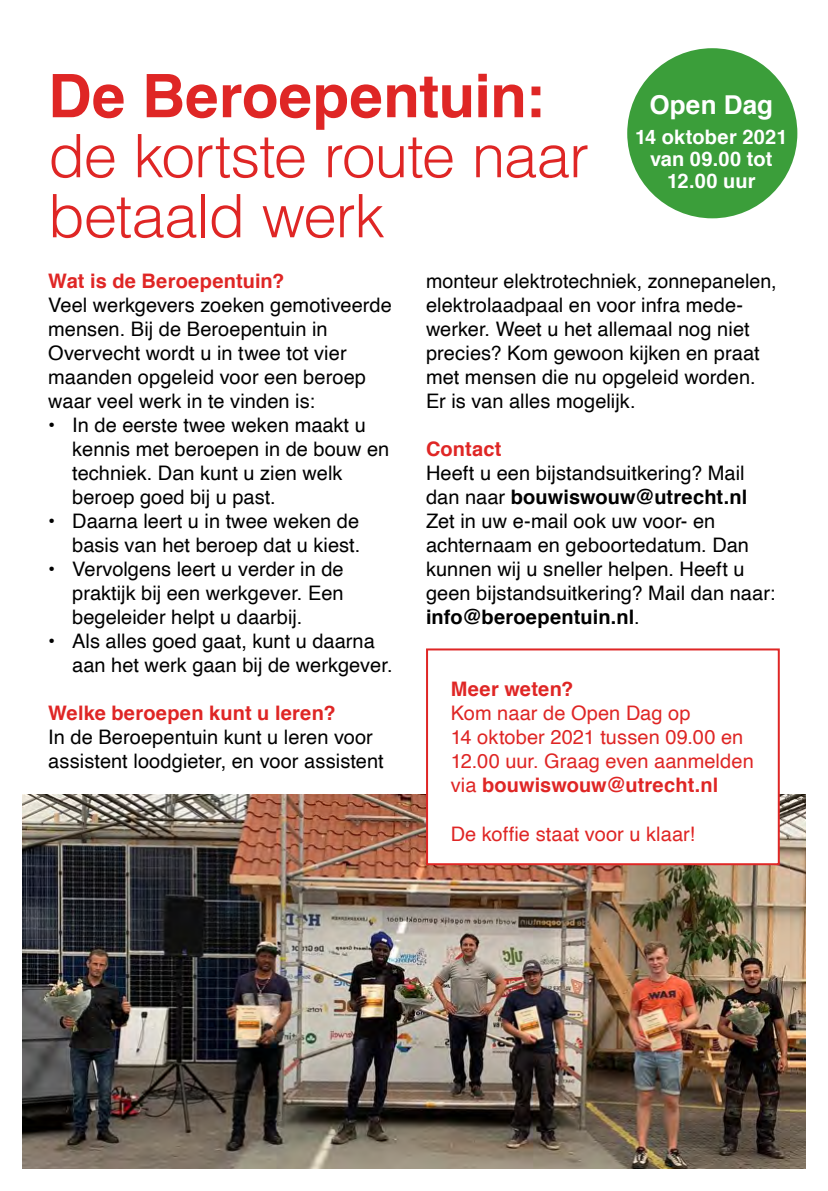
<style>
.page{position:relative;width:828px;height:1191px;background:#fff}
.page>*{position:absolute;margin:0;border:0;box-sizing:border-box;transform-origin:0 0}
._2__Subtitel_30_pt{font:300 60px/60px "Helvetica";letter-spacing:-.02em;color:#df2625}
._1__Titel_30_pt___30{font:700 60px "Helvetica";color:#df2625}
._5__Paragraafkop{font:700 26px "Helvetica";letter-spacing:.005em;color:#fff}
._7__Bodytekst{font:20px/24px "Helvetica";color:#000}
._7__Bodytekst-2{font:20px/24px "Helvetica";letter-spacing:.005em;color:#df2625}
._6__Alineakop_niveau{font:700 20px "Helvetica";letter-spacing:.01em;color:#df2625}
._7__Bodytekst-3{font:700 20px/22px "Helvetica";letter-spacing:.005em;color:#fff;text-align:center}
.s1{font-weight:700}
</style>
<div class="page">
<img style="left:23px;top:794px;width:782px;height:374px">
<div style="left:627px;top:48px;width:170px;height:170px;background:#3b9e3a;border-radius:50%"></div>
<div style="left:427px;top:649px;width:352px;height:215px;background:#fff"></div>
<div style="left:426px;top:648px;width:354px;height:217px;border:2px solid #df2625"></div>
<p class="_1__Titel_30_pt___30" style="left:48px;top:48px;width:498px">De Beroepentuin:</p>
<p class="_2__Subtitel_30_pt" style="left:48px;top:122px;width:542px">de kortste route naar betaald werk</p>
<p class="_5__Paragraafkop" style="left:649px;top:84px;width:125px">Open Dag</p>
<p class="_7__Bodytekst-3" style="left:635px;top:126px;width:154px">14 oktober 2021 van 09.00 tot<br>12.00 uur</p>
<p class="_6__Alineakop_niveau" style="left:48px;top:265px;width:238px">Wat is de Beroepentuin?</p>
<p class="_7__Bodytekst" style="left:48px;top:294px;width:345px">Veel werkgevers zoeken gemotiveerde mensen. Bij de Beroepentuin in<br>Overvecht wordt u in twee tot vier maanden opgeleid voor een beroep waar veel werk in te vinden is:</p>
<p class="_7__Bodytekst" style="left:72px;top:414px;width:318px;text-indent:-24px">• In de eerste twee weken maakt u kennis met beroepen in de bouw en techniek. Dan kunt u zien welk beroep goed bij u past.</p>
<p class="_7__Bodytekst" style="left:48px;top:510px;width:314px;text-align:right">• Daarna leert u in twee weken de basis van het beroep dat u kiest.</p>
<p class="_7__Bodytekst" style="left:72px;top:558px;width:273px;text-align:justify;text-indent:-24px">• Vervolgens leert u verder in de praktijk bij een werkgever. Een begeleider helpt u daarbij.</p>
<p class="_7__Bodytekst" style="left:72px;top:630px;width:322px;text-indent:-24px">• Als alles goed gaat, kunt u daarna aan het werk gaan bij de werkgever.</p>
<p class="_6__Alineakop_niveau" style="left:48px;top:697px;width:289px">Welke beroepen kunt u leren?</p>
<p class="_7__Bodytekst" style="left:48px;top:726px;width:337px">In de Beroepentuin kunt u leren voor assistent loodgieter, en voor assistent</p>
<p class="_7__Bodytekst" style="left:426px;top:270px;width:352px">monteur elektrotechniek, zonnepanelen, elektrolaadpaal en voor infra mede&shy;werker. Weet u het allemaal nog niet precies? Kom gewoon kijken en praat met mensen die nu opgeleid worden.<br>Er is van alles mogelijk.</p>
<p class="_6__Alineakop_niveau" style="left:426px;top:433px;width:77px">Contact</p>
<p class="_7__Bodytekst" style="left:426px;top:462px;width:351px">Heeft u een bijstandsuitkering? Mail dan naar <span class="s1">bouwiswouw@utrecht.nl </span>Zet in uw e-mail ook uw voor- en achternaam en geboortedatum. Dan kunnen wij u sneller helpen. Heeft u geen bijstandsuitkering? Mail dan naar: <span class="s1">info@beroepentuin.nl</span>.</p>
<p class="_6__Alineakop_niveau" style="left:451px;top:673px;width:124px">Meer weten?</p>
<p class="_7__Bodytekst-2" style="left:451px;top:702px;width:304px">Kom naar de Open Dag op<br>14 oktober 2021 tussen 09.00 en<br>12.00 uur. Graag even aanmelden via <span class="s1">bouwiswouw@utrecht.nl</span></p>
<p class="_7__Bodytekst-2" style="left:451px;top:822px;width:246px">De koffie staat voor u klaar!</p>
</div>
